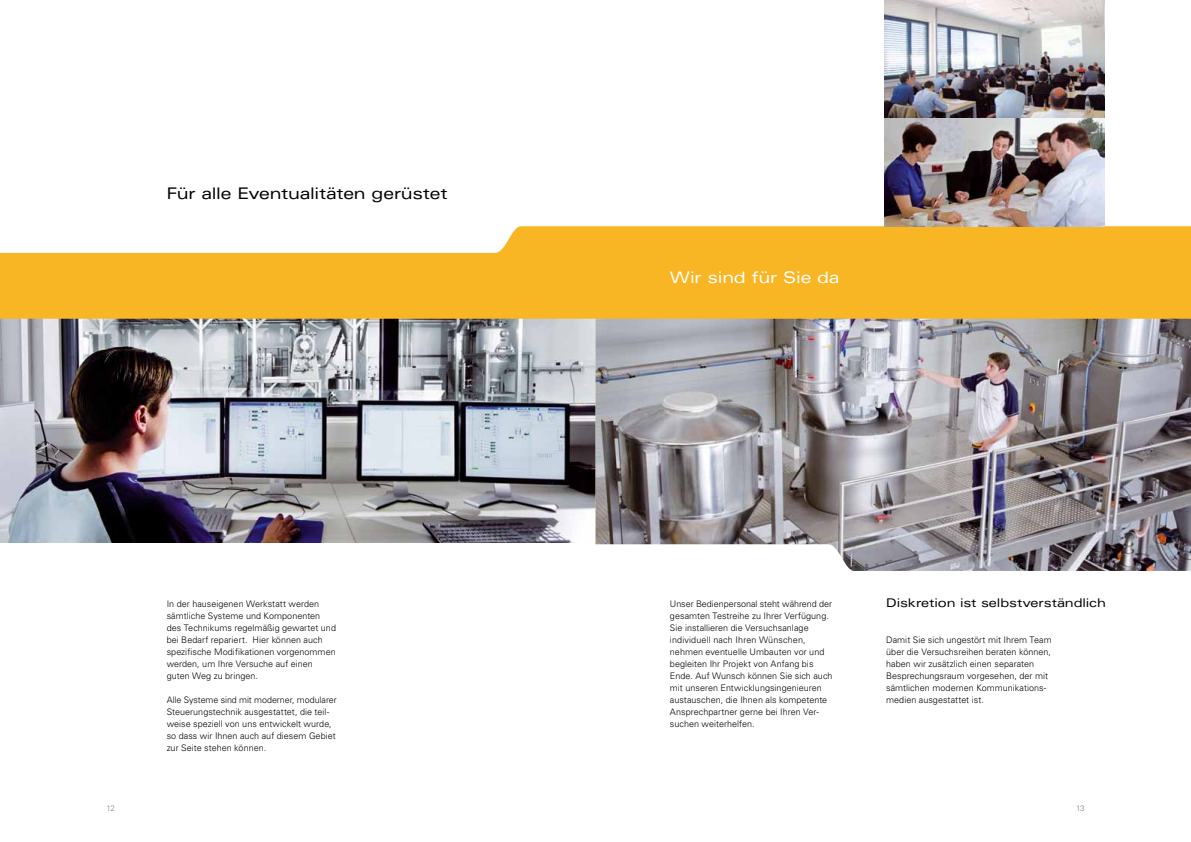
<style>
.page{position:relative;width:1191px;height:842px;background:#fff}
.page>*{position:absolute;margin:0;border:0;box-sizing:border-box;transform-origin:0 0}
.t1{font:expanded 16px "Univers LT Std";letter-spacing:-.015em;color:#000}
.t2{font:expanded 16px "Univers LT Std";letter-spacing:-.01em;color:#fff}
.t3{font:expanded 12px "Univers LT Std";letter-spacing:-.005em;color:#000}
.t4{font:300 9px/12px "Univers LT Std";letter-spacing:.005em;color:#000}
.t5{font:300 8px "Univers LT Std";color:#818084}
</style>
<div class="page">
<img style="left:0;top:319px;width:595px;height:223px">
<img style="left:595px;top:319px;width:596px;height:252px">
<svg style="left:0;top:226px;width:1191px;height:93px;fill:#f8b524"></svg>
<img style="left:884px;top:0;width:220px;height:226px">
<h1 class="t1" style="left:167px;top:183px;width:282px">Für alle Eventualitäten gerüstet</h1>
<p class="t4" style="left:167px;top:598px;width:171px">In der hauseigenen Werkstatt werden sämtliche Systeme und Komponenten des Technikums regelmäßig gewartet und bei Bedarf repariert. Hier können auch spezifische Modifikationen vorgenommen werden, um Ihre Versuche auf einen guten Weg zu bringen.</p>
<p class="t4" style="left:167px;top:694px;width:171px">Alle Systeme sind mit moderner, modularer Steuerungstechnik ausgestattet, die teil&shy;weise speziell von uns entwickelt wurde, so dass wir Ihnen auch auf diesem Gebiet zur Seite stehen können.</p>
<h1 class="t2" style="left:670px;top:268px;width:171px">Wir sind für Sie da</h1>
<p class="t4" style="left:670px;top:598px;width:164px">Unser Bedienpersonal steht während der gesamten Testreihe zu Ihrer Verfügung.<br>Sie installieren die Versuchsanlage individuell nach Ihren Wünschen, nehmen eventuelle Umbauten vor und begleiten Ihr Projekt von Anfang bis Ende. Auf Wunsch können Sie sich auch mit unseren Entwicklungsingenieuren austauschen, die Ihnen als kompetente Ansprechpartner gerne bei Ihren Ver&shy;suchen weiterhelfen.</p>
<h2 class="t3" style="left:886px;top:596px;width:221px">Diskretion ist selbstverständlich</h2>
<p class="t4" style="left:886px;top:634px;width:167px">Damit Sie sich ungestört mit Ihrem Team über die Versuchsreihen beraten können, haben wir zusätzlich einen separaten Besprechungsraum vorgesehen, der mit sämtlichen modernen Kommunikations&shy;medien ausgestattet ist.</p>
<p class="t5" style="left:106px;top:803px;width:10px">12</p>
<p class="t5" style="left:1076px;top:803px;width:10px">13</p>
</div>
